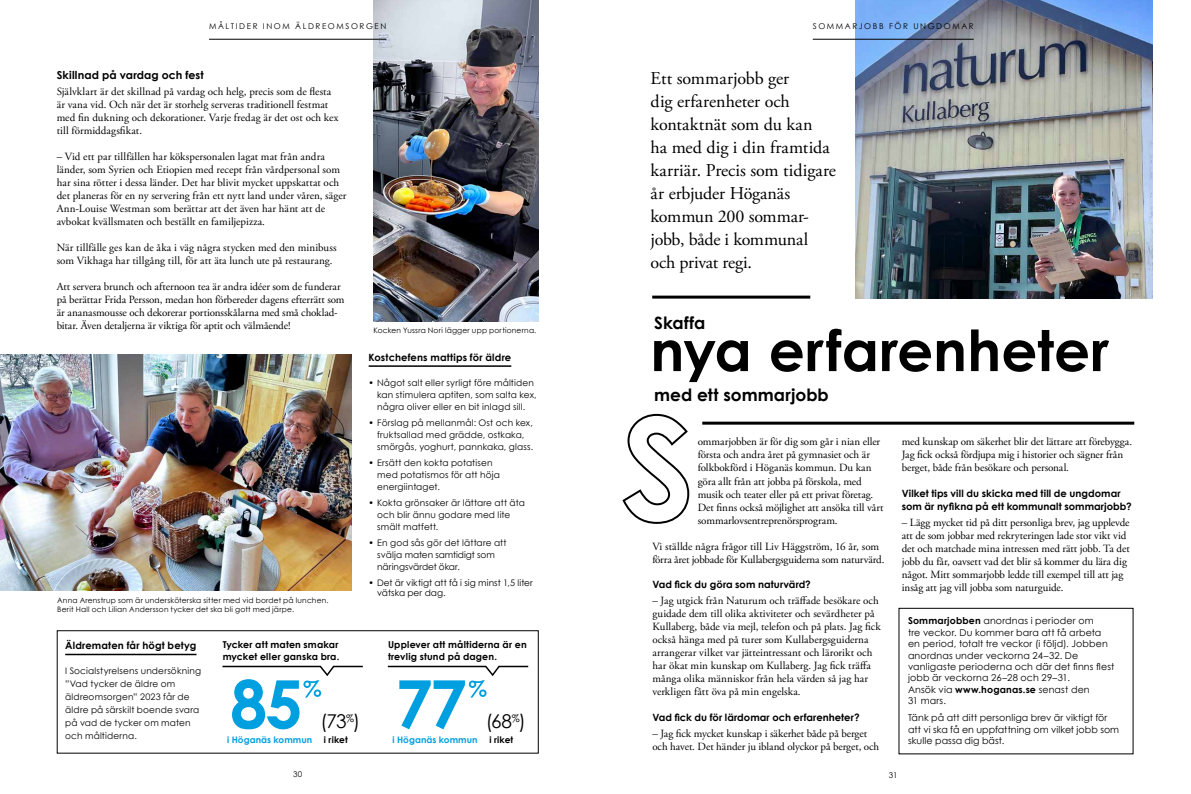
<style>
.page{position:relative;width:1191px;height:794px;background:#fff}
.page>*{position:absolute;margin:0;border:0;box-sizing:border-box;transform-origin:0 0}
.t1{font:700 66.5px "Century Gothic";color:#009fe0}
.t2{font:19px "Century Gothic";color:#000}
.t3{font:18px/23px "Adobe Garamond Pro";letter-spacing:-.005em;color:#000}
.t4{font:700 17px "Century Gothic";color:#000}
.t5{font:11px/13px "Adobe Garamond Pro";color:#000}
.t6{font:700 11px "Century Gothic";letter-spacing:.005em;color:#000}
.t7{font:700 10px/13px "Century Gothic";letter-spacing:.005em;color:#000}
.t8{font:9.5px/11.4px "Century Gothic";letter-spacing:.01em;color:#000}
.t9{font:700 9.5px/12px "Century Gothic";letter-spacing:.015em;color:#000}
.t10{font:9px/12px "Century Gothic";letter-spacing:.015em;color:#000}
.t11{font:700 9px "Century Gothic";letter-spacing:.005em;color:#009fe0}
.t12{font:700 9px "Century Gothic";letter-spacing:.02em;color:#000}
.t13{font:8px "Century Gothic";letter-spacing:.2em;color:#000}
.t14{font:7.5px/9px "Century Gothic";letter-spacing:.025em;color:#000}
.s1{font-weight:700}
</style>
<div class="page">
<img style="left:855px;top:0;width:297px;height:298px">
<div style="left:57px;top:630px;width:482px;height:123px;border:1px solid #000"></div>
<hr style="left:812px;top:39px;width:161px;height:1px;background:#000">
<svg style="left:622px;top:413px;width:68px;height:111px"></svg>
<div style="left:898px;top:608px;width:235px;height:146px;border:1px solid #000"></div>
<hr style="left:369px;top:365px;width:142px;height:2px;background:#000">
<hr style="left:65px;top:653px;width:131px;height:2px;background:#000">
<img style="left:0;top:354px;width:351px;height:236px">
<img style="left:373px;top:0;width:166px;height:321px">
<hr style="left:209px;top:39px;width:177px;height:1px;background:#000">
<svg style="left:222px;top:665px;width:141px;height:32px"></svg>
<svg style="left:387px;top:665px;width:142px;height:32px"></svg>
<svg style="left:654px;top:329px;width:455px;height:53px"></svg>
<hr style="left:652px;top:295px;width:158px;height:3px;background:#000">
<hr style="left:702px;top:421px;width:432px;height:3px;background:#000">
<p class="t13" style="left:209px;top:21px;width:179px">MÅLTIDER INOM ÄLDREOMSORGEN</p>
<p class="t6" style="left:57px;top:67px;width:149px">Skillnad på vardag och fest</p>
<p class="t5" style="left:57px;top:85px;width:283px">Självklart är det skillnad på vardag och helg, precis som de flesta är vana vid. Och när det är storhelg serveras traditionell festmat med fin dukning och dekorationer. Varje fredag är det ost och kex till förmiddagsfikat.</p>
<p class="t5" style="left:57px;top:150px;width:291px">– Vid ett par tillfällen har kökspersonalen lagat mat från andra länder, som Syrien och Etiopien med recept från vårdpersonal som har sina rötter i dessa länder. Det har blivit mycket uppskattat och det planeras för en ny servering från ett nytt land under våren, säger Ann-Louise Westman som berättar att det även har hänt att de avbokat kvällsmaten och beställt en familjepizza.</p>
<p class="t5" style="left:57px;top:241px;width:281px">När tillfälle ges kan de åka i väg några stycken med den minibuss som Vikhaga har tillgång till, för att äta lunch ute på restaurang.</p>
<p class="t5" style="left:57px;top:280px;width:289px">Att servera brunch och afternoon tea är andra idéer som de funderar på berättar Frida Persson, medan hon förbereder dagens efterrätt som är ananasmousse och dekorerar portionsskålarna med små choklad&shy;bitar. Även detaljerna är viktiga för aptit och välmående!</p>
<p class="t14" style="left:57px;top:595px;width:273px">Anna Arenstrup som är undersköterska sitter med vid bordet på lunchen.<br>Berit Hall och Lilian Andersson tycker det ska bli gott med järpe.</p>
<p class="t14" style="left:373px;top:326px;width:164px">Kocken Yussra Nori lägger upp portionerna.</p>
<p class="t7" style="left:369px;top:350px;width:144px">Kostchefens mattips för äldre</p>
<p class="t10" style="left:377px;top:377px;width:161px;text-indent:-9px">• Något salt eller syrligt före måltiden kan stimulera aptiten, som salta kex, några oliver eller en bit inlagd sill.</p>
<p class="t10" style="left:377px;top:417px;width:158px;text-indent:-9px">• Förslag på mellanmål: Ost och kex, fruktsallad med grädde, ostkaka, smörgås, yoghurt, pannkaka, glass.</p>
<p class="t10" style="left:377px;top:456px;width:124px;text-indent:-9px">• Ersätt den kokta potatisen med potatismos för att höja energiintaget.</p>
<p class="t10" style="left:377px;top:496px;width:149px;text-indent:-9px">• Kokta grönsaker är lättare att äta och blir ännu godare med lite smält matfett.</p>
<p class="t10" style="left:377px;top:536px;width:131px;text-indent:-9px">• En god sås gör det lättare att svälja maten samtidigt som näringsvärdet ökar.</p>
<p class="t10" style="left:377px;top:577px;width:157px;line-height:10.8px;text-indent:-9px">• Det är viktigt att få i sig minst 1,5 liter vätska per dag.</p>
<p class="t7" style="left:65px;top:639px;width:133px">Äldrematen får högt betyg</p>
<p class="t10" style="left:65px;top:664px;width:137px;line-height:13px">I Socialstyrelsens undersökning ”Vad tycker de äldre om äldreomsorgen” 2023 får de äldre på särskilt boende svara på vad de tycker om maten och måltiderna.</p>
<p class="t9" style="left:223px;top:638px;width:118px">Tycker att maten smakar mycket eller ganska bra.</p>
<p class="t9" style="left:388px;top:638px;width:140px">Upplever att måltiderna är en trevlig stund på dagen.</p>
<h1 class="t1" style="left:230px;top:653px;width:74px">85</h1>
<h1 class="t1" style="left:395px;top:653px;width:73px">77</h1>
<h2 class="t2" style="left:320px;top:708px;width:41px">(73<sup>%</sup>)</h2>
<h2 class="t2" style="left:486px;top:708px;width:41px">(68<sup>%</sup>)</h2>
<p class="t11" style="left:227px;top:733px;width:87px">i Höganäs kommun</p>
<p class="t12" style="left:324px;top:733px;width:25px">i riket</p>
<p class="t11" style="left:392px;top:733px;width:87px">i Höganäs kommun</p>
<p class="t12" style="left:489px;top:733px;width:25px">i riket</p>
<p class="t13" style="left:812px;top:21px;width:162px">SOMMARJOBB FÖR UNGDOMAR</p>
<h3 class="t3" style="left:650px;top:67px;width:187px">Ett sommarjobb ger<br>dig erfarenheter och kontaktnät som du kan<br>ha med dig i din framtida karriär. Precis som tidigare år erbjuder Höganäs kommun 200 sommar&shy;jobb, både i kommunal och privat regi.</h3>
<h3 class="t4" style="left:654px;top:310px;width:53px">Skaffa</h3>
<h3 class="t4" style="left:654px;top:382px;width:176px">med ett sommarjobb</h3>
<p class="t5" style="left:698px;top:436px;width:187px">ommarjobben är för dig som går i nian eller första och andra året på gymnasiet och är folkbokförd i Höganäs kommun. Du kan göra allt från att jobba på förskola, med musik och teater eller på ett privat företag.<br>Det finns också möjlighet att ansöka till vårt sommarlovsentreprenörsprogram.</p>
<p class="t5" style="left:652px;top:540px;width:233px">Vi ställde några frågor till Liv Häggström, 16 år, som förra året jobbade för Kullabergsguiderna som naturvärd.</p>
<p class="t7" style="left:652px;top:578px;width:160px">Vad fick du göra som naturvärd?</p>
<p class="t5" style="left:652px;top:595px;width:230px">– Jag utgick från Naturum och träffade besökare och guidade dem till olika aktiviteter och sevärdheter på Kullaberg, både via mejl, telefon och på plats. Jag fick också hänga med på turer som Kullabergsguiderna arrangerar vilket var jätteintressant och lärorikt och har ökat min kunskap om Kullaberg. Jag fick träffa många olika människor från hela värden så jag har verkligen fått öva på min engelska.</p>
<p class="t7" style="left:652px;top:711px;width:209px">Vad fick du för lärdomar och erfarenheter?</p>
<p class="t5" style="left:652px;top:727px;width:228px">– Jag fick mycket kunskap i säkerhet både på berget och havet. Det händer ju ibland olyckor på berget, och</p>
<p class="t5" style="left:901px;top:436px;width:232px">med kunskap om säkerhet blir det lättare att förebygga.<br>Jag fick också fördjupa mig i historier och sägner från berget, både från besökare och personal.</p>
<p class="t7" style="left:901px;top:487px;width:231px">Vilket tips vill du skicka med till de ungdomar som är nyfikna på ett kommunalt sommarjobb?</p>
<p class="t5" style="left:901px;top:517px;width:229px">– Lägg mycket tid på ditt personliga brev, jag upplevde att de som jobbar med rekryteringen lade stor vikt vid det och matchade mina intressen med rätt jobb. Ta det jobb du får, oavsett vad det blir så kommer du lära dig något. Mitt sommarjobb ledde till exempel till att jag insåg att jag vill jobba som naturguide.</p>
<p class="t8" style="left:908px;top:615px;width:208px"><span class="s1">Sommarjobben</span> anordnas i perioder om<br>tre veckor. Du kommer bara att få arbeta en period, totalt tre veckor (i följd). Jobben anordnas under veckorna 24–32. De vanligaste perioderna och där det finns flest jobb är veckorna 26–28 och 29–31.<br>Ansök via <span class="s1">www.hoganas.se</span> senast den<br>31 mars.</p>
<p class="t8" style="left:908px;top:712px;width:213px">Tänk på att ditt personliga brev är viktigt för att vi ska få en uppfattning om vilket jobb som skulle passa dig bäst.</p>
<p class="t13" style="left:293px;top:768px;width:11px">30</p>
<p class="t13" style="left:889px;top:769px;width:10px">31</p>
</div>
